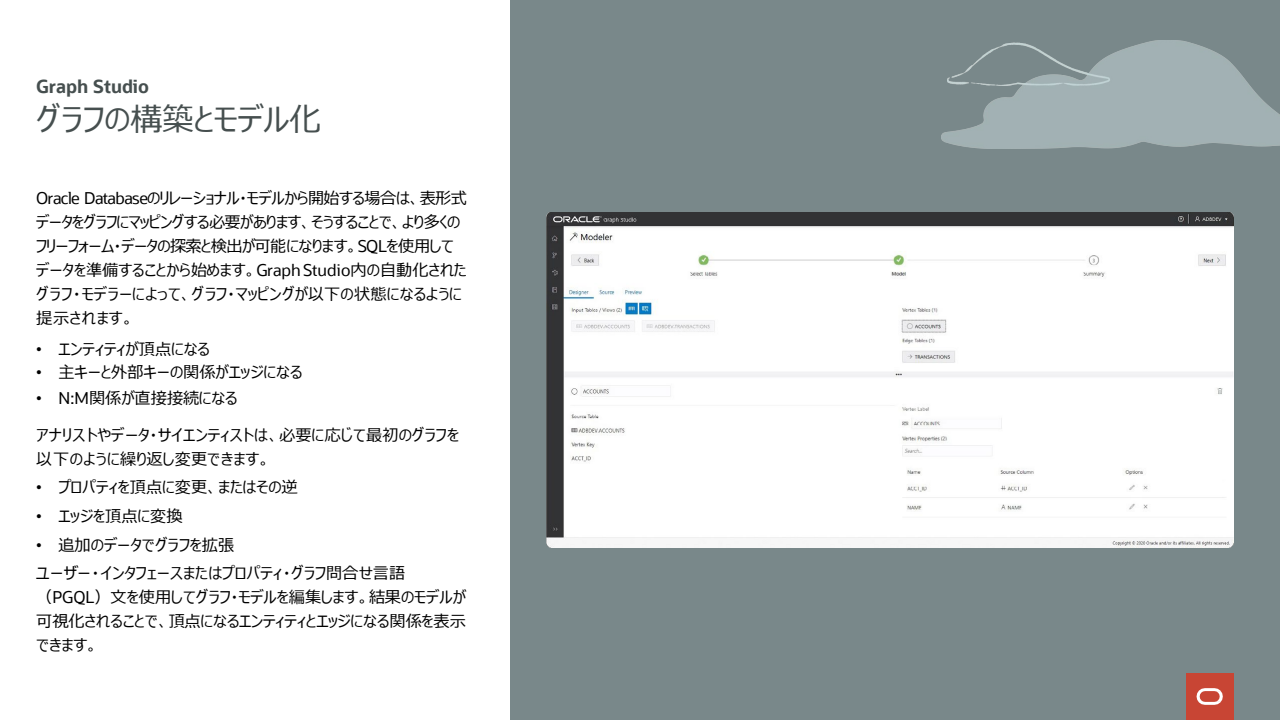
<style>
.page{position:relative;width:1280px;height:720px;background:#fff}
.page>*{position:absolute;margin:0;border:0;box-sizing:border-box;transform-origin:0 0}
.t1{font:31.8px "Meiryo UI";color:#464f4f}
.t2{font:700 18px "Oracle Sans";letter-spacing:-.01em;color:#464f4f}
.t3{font:16.2px/24px "Meiryo UI";color:#000}
.t4{font:16.2px/24px "Meiryo UI";letter-spacing:-.02em;color:#000}
.s1{font-family:"Oracle Sans"}
.s2{font-family:"Arial"}
</style>
<div class="page">
<div style="left:511px;top:0;width:769px;height:720px;background:#79888a"></div>
<img style="left:941px;top:40px;width:339px;height:109px">
<div style="left:1186px;top:673px;width:47px;height:47px;background:#c84534"></div>
<svg style="left:1196px;top:688px;width:27px;height:17px"></svg>
<img style="left:546px;top:212px;width:687px;height:336px">
<p class="t2" style="left:36px;top:75px;width:114px">Graph Studio</p>
<h2 class="t1" style="left:36px;top:97px;width:286px">グラフの構築とモデル化</h2>
<p class="t4" style="left:36px;top:187px;width:432px"><span class="s1">Oracle Database</span>のリレーショナル・モデルから開始する場合は、表形式データをグラフにマッピングする必要があります、そうすることで、より多くのフリーフォーム・データの探索と検出が可能になります。<span class="s1">SQL</span>を使用してデータを準備することから始めます。<span class="s1">Graph Studio</span>内の自動化されたグラフ・モデラーによって、グラフ・マッピングが以下の状態になるように提示されます。</p>
<p class="t3" style="left:36px;top:338px;width:175px"><span class="s2">•</span> エンティティが頂点になる</p>
<p class="t3" style="left:36px;top:361px;width:268px"><span class="s2">•</span> 主キーと外部キーの関係がエッジになる</p>
<p class="t3" style="left:36px;top:387px;width:203px"><span class="s2">•</span> <span class="s1">N:M</span>関係が直接接続になる</p>
<p class="t3" style="left:36px;top:424px;width:425px">アナリストやデータ・サイエンティストは、必要に応じて最初のグラフを以下のように繰り返し変更できます。</p>
<p class="t3" style="left:36px;top:476px;width:263px"><span class="s2">•</span> プロパティを頂点に変更、またはその逆</p>
<p class="t3" style="left:36px;top:505px;width:148px"><span class="s2">•</span> エッジを頂点に変換</p>
<p class="t3" style="left:36px;top:534px;width:199px"><span class="s2">•</span> 追加のデータでグラフを拡張</p>
<p class="t3" style="left:36px;top:562px;width:431px">ユーザー・インタフェースまたはプロパティ・グラフ問合せ言語（<span class="s1">PGQL</span>）文を使用してグラフ・モデルを編集します。結果のモデルが可視化されることで、頂点になるエンティティとエッジになる関係を表示できます。</p>
</div>
